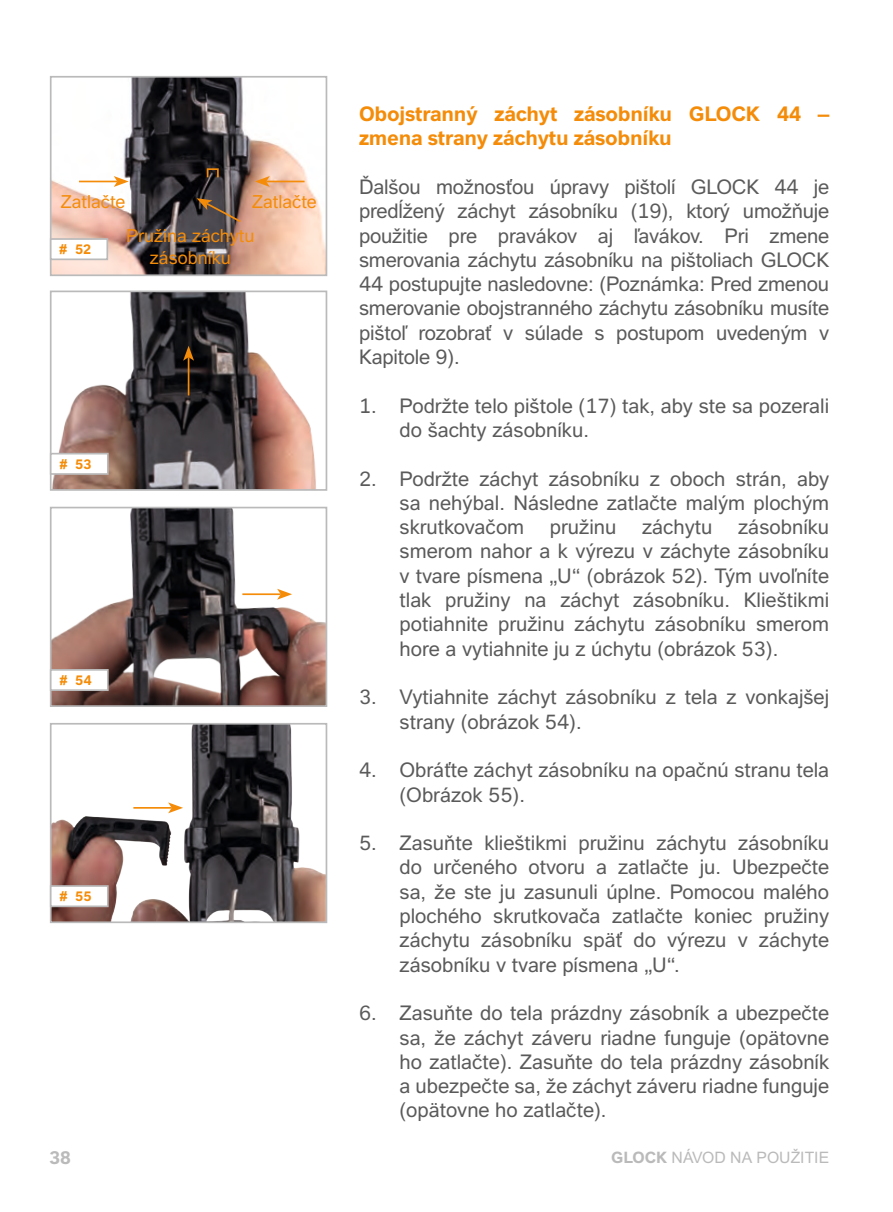
<style>
.page{position:relative;width:893px;height:1212px;background:#fff}
.page>*{position:absolute;margin:0;border:0;box-sizing:border-box;transform-origin:0 0}
.Achtung_Fließtext{font:20.25px/24.3px "GLOCK Sans";color:#5a5a5a;text-align:justify}
.Achtung_Fließtext-2{font:700 20.25px/24.3px "GLOCK Sans";letter-spacing:-.01em;color:#f48c09}
.Achtung_Fließtext-3{font:18px/21.6px "GLOCK Sans";color:#f48c09;text-align:center}
.t1{font:700 18px "GLOCK Sans";color:#bababb}
.t2{font:15.75px "GLOCK Sans";color:#bababb}
.t3{font:700 13.5px "GLOCK Sans";color:#f48c09}
.s1{color:#fff}
.s2{font-weight:700}
</style>
<div class="page">
<img style="left:53px;top:79px;width:271px;height:194px">
<div style="left:50px;top:76px;width:277px;height:200px;border:2px solid #bababb"></div>
<img style="left:53px;top:294px;width:263px;height:194px">
<div style="left:50px;top:291px;width:277px;height:200px;border:2px solid #bababb"></div>
<img style="left:53px;top:510px;width:271px;height:194px">
<div style="left:50px;top:507px;width:277px;height:200px;border:2px solid #bababb"></div>
<img style="left:53px;top:726px;width:271px;height:194px">
<div style="left:50px;top:723px;width:277px;height:200px;border:2px solid #bababb"></div>
<div style="left:51px;top:239px;width:56px;height:20px;background:#fff"></div>
<div style="left:50px;top:238px;width:58px;height:22px;border:2px solid #bababb"></div>
<div style="left:51px;top:454px;width:57px;height:20px;background:#fff"></div>
<div style="left:50px;top:453px;width:59px;height:22px;border:2px solid #bababb"></div>
<div style="left:51px;top:670px;width:57px;height:20px;background:#fff"></div>
<div style="left:50px;top:669px;width:59px;height:22px;border:2px solid #bababb"></div>
<div style="left:51px;top:886px;width:57px;height:20px;background:#fff"></div>
<div style="left:50px;top:885px;width:59px;height:22px;border:2px solid #bababb"></div>
<hr style="left:133px;top:807px;width:39px;height:2px;background:#f48c09">
<svg style="left:168px;top:802px;width:15px;height:11px"></svg>
<hr style="left:79px;top:181px;width:38px;height:1px;background:#f48c09">
<svg style="left:114px;top:176px;width:15px;height:11px"></svg>
<hr style="left:188px;top:357px;width:1px;height:38px;background:#f48c09">
<svg style="left:183px;top:346px;width:11px;height:15px"></svg>
<hr style="left:242px;top:593px;width:39px;height:2px;background:#f48c09">
<svg style="left:277px;top:589px;width:15px;height:11px"></svg>
<svg style="left:197px;top:198px;width:46px;height:26px"></svg>
<hr style="left:266px;top:181px;width:39px;height:1px;background:#f48c09">
<svg style="left:255px;top:176px;width:15px;height:11px"></svg>
<div style="left:207px;top:168px;width:12px;height:10px;border:2px solid #f48c09"></div>
<p class="Achtung_Fließtext-3" style="left:61px;top:191px;width:66px">Zatlačte</p>
<p class="Achtung_Fließtext-3" style="left:252px;top:191px;width:66px">Zatlačte</p>
<p class="Achtung_Fließtext-3" style="left:126px;top:225px;width:130px">Pružina záchytu zásobníku</p>
<p class="t3" style="left:59px;top:242px;width:48px">#52<span class="s1">#</span></p>
<p class="t3" style="left:60px;top:456px;width:48px">#53<span class="s1">#</span></p>
<p class="t3" style="left:60px;top:672px;width:48px">#54<span class="s1">#</span></p>
<p class="t3" style="left:60px;top:888px;width:48px">#55<span class="s1">#</span></p>
<p class="t1" style="left:49px;top:1147px;width:23px">38</p>
<p class="Achtung_Fließtext-2" style="left:359px;top:102px;width:472px">Obojstranný záchyt zásobníku GLOCK 44 – zmena strany záchytu zásobníku</p>
<p class="Achtung_Fließtext" style="left:359px;top:175px;width:472px">Ďalšou možnosťou úpravy pištolí GLOCK 44 je predĺžený záchyt zásobníku (19), ktorý umožňuje použitie pre pravákov aj ľavákov. Pri zmene smerovania záchytu zásobníku na pištoliach GLOCK 44 postupujte nasledovne: (Poznámka: Pred zmenou smerovanie obojstranného záchytu zásobníku musíte pištoľ rozobrať v súlade s postupom uvedeným v Kapitole 9).</p>
<p class="Achtung_Fließtext" style="left:400px;top:393px;width:431px;text-indent:-40px">1. Podržte telo pištole (17) tak, aby ste sa pozerali do šachty zásobníku.</p>
<p class="Achtung_Fließtext" style="left:400px;top:466px;width:431px;text-indent:-40px">2. Podržte záchyt zásobníku z oboch strán, aby sa nehýbal. Následne zatlačte malým plochým skrutkovačom</p>
<p class="Achtung_Fließtext" style="left:400px;top:515px;width:431px;text-indent:339px">zásobníku smerom nahor a k výrezu v záchyte zásobníku v tvare písmena „U“ (obrázok 52). Tým uvoľníte tlak pružiny na záchyt zásobníku. Klieštikmi potiahnite pružinu záchytu zásobníku smerom hore a vytiahnite ju z úchytu (obrázok 53).</p>
<p class="Achtung_Fließtext" style="left:400px;top:685px;width:431px;text-indent:-40px">3. Vytiahnite záchyt zásobníku z tela z vonkajšej strany (obrázok 54).</p>
<p class="Achtung_Fließtext" style="left:400px;top:758px;width:431px;text-indent:-40px">4. Obráťte záchyt zásobníku na opačnú stranu tela (Obrázok 55).</p>
<p class="Achtung_Fließtext" style="left:400px;top:831px;width:431px;text-indent:-40px">5. Zasuňte klieštikmi pružinu záchytu zásobníku do určeného otvoru a zatlačte ju. Ubezpečte sa, že ste ju zasunuli úplne. Pomocou malého plochého skrutkovača zatlačte koniec pružiny záchytu zásobníku späť do výrezu v záchyte zásobníku v tvare písmena „U“.</p>
<p class="Achtung_Fließtext" style="left:400px;top:1001px;width:431px;text-indent:-40px">6. Zasuňte do tela prázdny zásobník a ubezpečte sa, že záchyt záveru riadne funguje (opätovne ho zatlačte). Zasuňte do tela prázdny zásobník a ubezpečte sa, že záchyt záveru riadne funguje (opätovne ho zatlačte).</p>
<p class="Achtung_Fließtext" style="left:550px;top:515px;width:68px">pružinu</p>
<p class="Achtung_Fließtext" style="left:642px;top:515px;width:72px">záchytu</p>
<p class="t2" style="left:611px;top:1148px;width:219px"><span class="s2">GLOCK</span> NÁVOD NA POUŽITIE</p>
</div>
